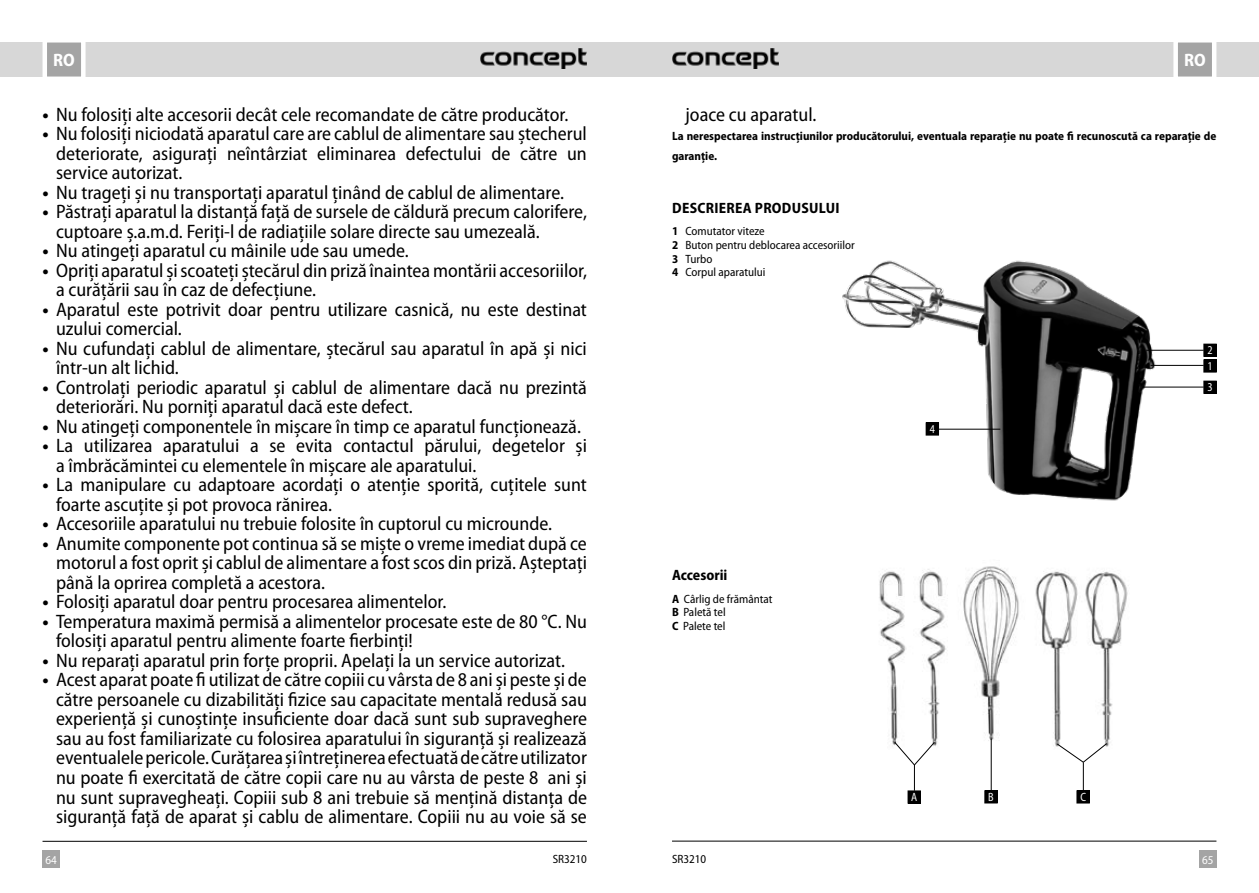
<style>
.page{position:relative;width:1259px;height:893px;background:#fff}
.page>*{position:absolute;margin:0;border:0;box-sizing:border-box;transform-origin:0 0}
.t1{font:semi-condensed 19.5px/19.5px "Myriad Pro";color:#000}
.t2{font:700 semi-condensed 18px "Myriad Pro";color:#fff}
.t3{font:700 semi-condensed 15px "Myriad Pro";letter-spacing:.02em;color:#000}
.t4{font:700 semi-condensed 15px "Myriad Pro";color:#000}
.t5{font:semi-condensed 12px/13.8px "Myriad Pro";color:#000}
.t6{font:700 semi-condensed 12px/19.5px "Myriad Pro";color:#000}
.t7{font:semi-condensed 12px/15.8px "Myriad Pro";color:#fff;scale:.91 1}
.t8{font:semi-condensed 12px "Myriad Pro";color:#fff}
.s1{font-weight:700}
</style>
<div class="page">
<div style="left:629px;top:43px;width:630px;height:34px;background:#d7d7d7"></div>
<div style="left:0;top:43px;width:629px;height:34px;background:#d7d7d7"></div>
<div style="left:43px;top:850px;width:17px;height:17px;background:#a4a4a4"></div>
<div style="left:1199px;top:850px;width:17px;height:17px;background:#a4a4a4"></div>
<svg style="left:1171px;top:42px;width:47px;height:35px;background:#bbb"></svg>
<svg style="left:40px;top:42px;width:48px;height:35px;background:#bcbcbc"></svg>
<hr style="left:672px;top:841px;width:544px;height:1px;background:#000">
<hr style="left:43px;top:841px;width:544px;height:1px;background:#000">
<img style="left:480px;top:48px;width:107px;height:21px">
<img style="left:672px;top:48px;width:106px;height:21px">
<img style="left:842px;top:260px;width:319px;height:241px">
<div style="left:926px;top:423px;width:12px;height:12px;background:#000"></div>
<div style="left:1203px;top:344px;width:13px;height:12px;background:#000"></div>
<div style="left:1203px;top:344px;width:13px;height:13px;border:1px solid #000"></div>
<hr style="left:1146px;top:350px;width:57px;height:1px;background:#000">
<hr style="left:1150px;top:365px;width:53px;height:1px;background:#000">
<hr style="left:1142px;top:387px;width:61px;height:1px;background:#000">
<hr style="left:938px;top:429px;width:62px;height:1px;background:#000">
<div style="left:1203px;top:360px;width:13px;height:12px;background:#000"></div>
<div style="left:1203px;top:360px;width:13px;height:12px;border:1px solid #000"></div>
<div style="left:1203px;top:381px;width:13px;height:12px;background:#000"></div>
<div style="left:1203px;top:381px;width:13px;height:13px;border:1px solid #000"></div>
<img style="left:879px;top:566px;width:250px;height:186px">
<div style="left:985px;top:791px;width:12px;height:12px;background:#000"></div>
<div style="left:984px;top:791px;width:13px;height:12px;border:1px solid #000"></div>
<hr style="left:991px;top:739px;width:1px;height:52px;background:#000">
<div style="left:1077px;top:791px;width:12px;height:12px;background:#000"></div>
<div style="left:1076px;top:791px;width:13px;height:12px;border:1px solid #000"></div>
<svg style="left:1057px;top:743px;width:50px;height:48px"></svg>
<div style="left:908px;top:791px;width:12px;height:12px;background:#000"></div>
<svg style="left:894px;top:742px;width:41px;height:49px"></svg>
<p class="t2" style="left:53px;top:48px;width:23px">RO</p>
<p class="t2" style="left:1184px;top:48px;width:23px">RO</p>
<p class="t1" style="left:43px;top:104px;width:527px"><span class="s1">•</span> Nu folosiți alte accesorii decât cele recomandate de către producător.</p>
<p class="t1" style="left:56px;top:124px;width:532px;text-align:justify;text-indent:-13px"><span class="s1">•</span> Nu folosiți niciodată aparatul care are cablul de alimentare sau ștecherul deteriorate, asigurați neîntârziat eliminarea defectului de către un service autorizat.</p>
<p class="t1" style="left:43px;top:182px;width:523px"><span class="s1">•</span> Nu trageți și nu transportați aparatul ținând de cablul de alimentare.</p>
<p class="t1" style="left:56px;top:202px;width:532px;text-indent:-13px"><span class="s1">•</span> Păstrați aparatul la distanță față de sursele de căldură precum calorifere, cuptoare ș.a.m.d. Feriți-l de radiațiile solare directe sau umezeală.</p>
<p class="t1" style="left:43px;top:241px;width:368px"><span class="s1">•</span> Nu atingeți aparatul cu mâinile ude sau umede.</p>
<p class="t1" style="left:56px;top:260px;width:532px;text-indent:-13px"><span class="s1">•</span> Opriți aparatul și scoateți ștecărul din priză înaintea montării accesoriilor, a curățării sau în caz de defecțiune.</p>
<p class="t1" style="left:56px;top:299px;width:532px;text-indent:-13px"><span class="s1">•</span> Aparatul este potrivit doar pentru utilizare casnică, nu este destinat uzului comercial.</p>
<p class="t1" style="left:56px;top:338px;width:532px;text-indent:-13px"><span class="s1">•</span> Nu cufundați cablul de alimentare, ștecărul sau aparatul în apă și nici într-un alt lichid.</p>
<p class="t1" style="left:56px;top:377px;width:532px;text-indent:-13px"><span class="s1">•</span> Controlați periodic aparatul și cablul de alimentare dacă nu prezintă deteriorări. Nu porniți aparatul dacă este defect.</p>
<p class="t1" style="left:43px;top:416px;width:540px"><span class="s1">•</span> Nu atingeți componentele în mișcare în timp ce aparatul funcționează.</p>
<p class="t1" style="left:56px;top:436px;width:532px;text-indent:-13px"><span class="s1">•</span> La utilizarea aparatului a se evita contactul părului, degetelor și a îmbrăcămintei cu elementele în mișcare ale aparatului.</p>
<p class="t1" style="left:56px;top:475px;width:532px;text-indent:-13px"><span class="s1">•</span> La manipulare cu adaptoare acordați o atenție sporită, cuțitele sunt foarte ascuțite și pot provoca rănirea.</p>
<p class="t1" style="left:43px;top:514px;width:511px"><span class="s1">•</span> Accesoriile aparatului nu trebuie folosite în cuptorul cu microunde.</p>
<p class="t1" style="left:56px;top:533px;width:532px;text-align:justify;text-indent:-13px"><span class="s1">•</span> Anumite componente pot continua să se miște o vreme imediat după ce motorul a fost oprit și cablul de alimentare a fost scos din priză. Așteptați până la oprirea completă a acestora.</p>
<p class="t1" style="left:43px;top:592px;width:405px"><span class="s1">•</span> Folosiți aparatul doar pentru procesarea alimentelor.</p>
<p class="t1" style="left:56px;top:611px;width:532px;text-indent:-13px"><span class="s1">•</span> Temperatura maximă permisă a alimentelor procesate este de 80 °C. Nu folosiți aparatul pentru alimente foarte fierbinți!</p>
<p class="t1" style="left:43px;top:650px;width:524px"><span class="s1">•</span> Nu reparați aparatul prin forțe proprii. Apelați la un service autorizat.</p>
<p class="t1" style="left:56px;top:670px;width:532px;text-align:justify;text-indent:-13px"><span class="s1">•</span> Acest aparat poate fi utilizat de către copiii cu vârsta de 8 ani și peste și de către persoanele cu dizabilități fizice sau capacitate mentală redusă sau experiență și cunoștințe insuficiente doar dacă sunt sub supraveghere sau au fost familiarizate cu folosirea aparatului în siguranță și realizează eventualele pericole. Curățarea și întreținerea efectuată de către utilizator nu poate fi exercitată de către copii care nu au vârsta de peste 8 ani și nu sunt supravegheați. Copiii sub 8 ani trebuie să mențină distanța de siguranță față de aparat și cablu de alimentare. Copiii nu au voie să se</p>
<p class="t1" style="left:685px;top:104px;width:132px">joace cu aparatul.</p>
<p class="t6" style="left:672px;top:126px;width:546px">La nerespectarea instrucțiunilor producătorului, eventuala reparație nu poate fi recunoscută ca reparație de garanție.</p>
<p class="t3" style="left:672px;top:198px;width:169px">DESCRIEREA PRODUSULUI</p>
<p class="t5" style="left:672px;top:224px;width:184px"><span class="s1">1</span> Comutator viteze<br><span class="s1">2</span> Buton pentru deblocarea accesoriilor<br><span class="s1">3</span> Turbo<br><span class="s1">4</span> Corpul aparatului</p>
<p class="t4" style="left:672px;top:565px;width:57px">Accesorii</p>
<p class="t5" style="left:672px;top:591px;width:102px"><span class="s1">A</span> Cârlig de frământat<br><span class="s1">B</span> Paletă tel<br><span class="s1">C</span> Palete tel</p>
<p class="t7" style="left:929px;top:421px;width:7px">4</p>
<p class="t7" style="left:1207px;top:342px;width:7px">2<br>1</p>
<p class="t7" style="left:1207px;top:379px;width:7px">3</p>
<p class="t7" style="left:911px;top:789px;width:8px">A</p>
<p class="t7" style="left:988px;top:789px;width:8px">B</p>
<p class="t7" style="left:1080px;top:789px;width:8px">C</p>
<p class="t5" style="left:553px;top:851px;width:36px">SR3210</p>
<p class="t5" style="left:672px;top:851px;width:36px">SR3210</p>
<p class="t8" style="left:45px;top:852px;width:13px">64</p>
<p class="t8" style="left:1202px;top:852px;width:13px">65</p>
</div>
